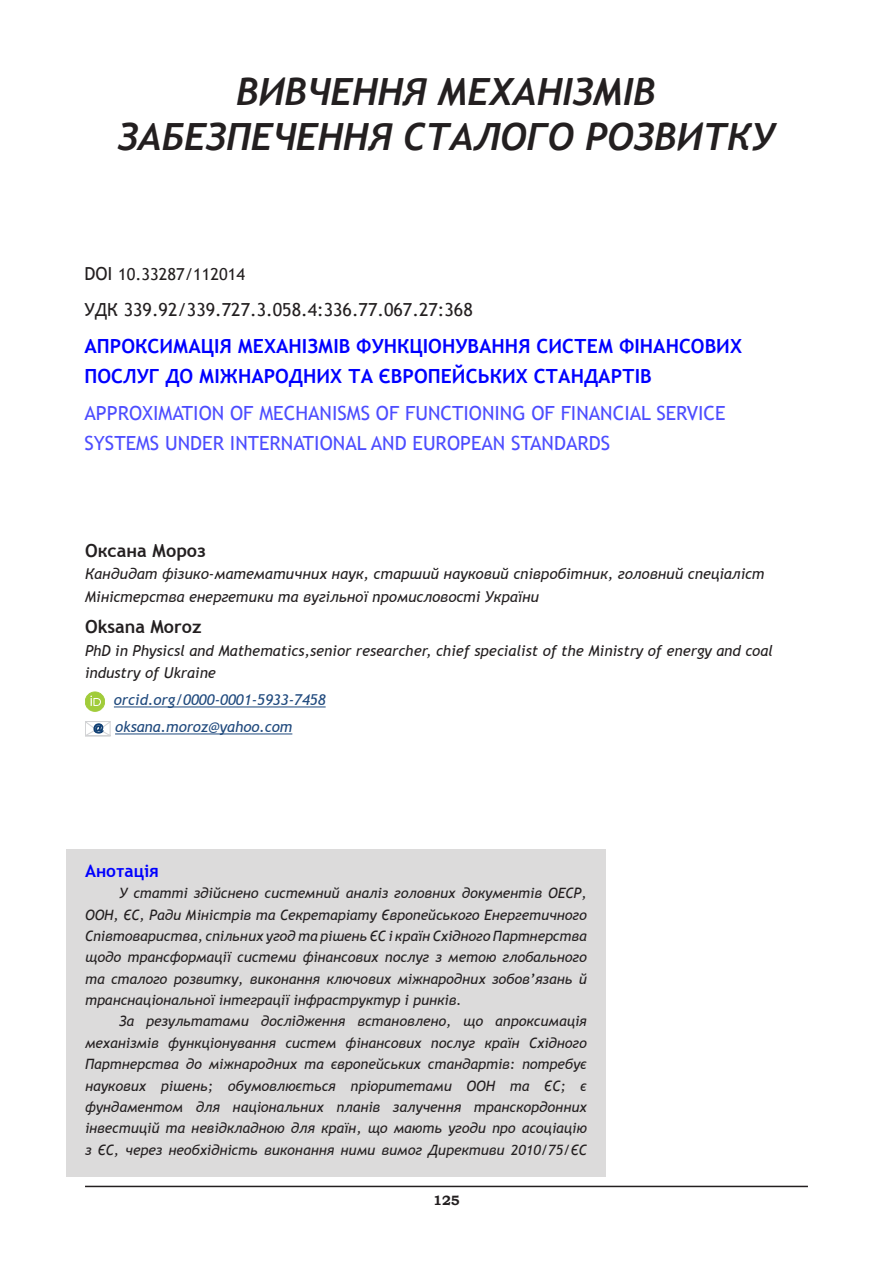
<style>
.page{position:relative;width:893px;height:1263px;background:#fff}
.page>*{position:absolute;margin:0;border:0;box-sizing:border-box;transform-origin:0 0}
.Название_раздела{font:italic 700 37.5px/45px "Trebuchet";color:#231f20;text-align:center}
.назв__статьи_англ{font:19.5px/29.2px "Trebuchet MS";color:#4d4dff}
.УДК{font:700 19.5px/29.2px "Trebuchet MS";color:#00f}
.УДК-2{font:18px "Trebuchet MS";color:#231f20}
.ФИО_укр{font:700 18px "Trebuchet MS";color:#231f20}
.ФИО_англ{font:700 18px "Trebuchet MS";color:#231f20}
.Анотация{font:700 17.25px "Trebuchet MS";color:#00f}
.УДК-3{font:16.5px "Trebuchet MS";color:#231f20}
.Регалии{font:italic 15px/22.5px "Trebuchet MS";color:#231f20}
.Регалии-2{font:italic 15px "Trebuchet MS";color:#1f497d}
.Аннотация_текст{font:italic 14.25px/21.3px "Trebuchet MS";color:#231f20;text-align:justify}
.t1{font:700 13.5px "Bookman Old Style";color:#231f20}
.s1{font-size:18px}
</style>
<div class="page">
<hr style="left:85px;top:1186px;width:723px;height:1px;background:#231f20">
<hr style="left:114px;top:706px;width:212px;height:1px;background:#1f497d">
<hr style="left:115px;top:733px;width:177px;height:1px;background:#1f497d">
<div style="left:85px;top:692px;width:20px;height:19px;background:#a1cc3a;border-radius:50%"></div>
<div style="left:85px;top:692px;width:20px;height:19px;border:1px solid #a1cc3a;border-radius:50%"></div>
<svg style="left:90px;top:695px;width:12px;height:11px"></svg>
<svg style="left:85px;top:721px;width:26px;height:15px"></svg>
<div style="left:66px;top:849px;width:540px;height:328px;background:#dcdbdb"></div>
<p class="Название_раздела" style="left:117px;top:69px;width:658px">ВИВЧЕННЯ МЕХАНІЗМІВ<br>ЗАБЕЗПЕЧЕННЯ СТАЛОГО РОЗВИТКУ</p>
<p class="УДК-3" style="left:84px;top:264px;width:162px"><span class="s1">DOI</span> 10.33287/112014</p>
<p class="УДК-2" style="left:84px;top:298px;width:390px">УДК 339.92/339.727.3.058.4:336.77.067.27:368</p>
<p class="УДК" style="left:84px;top:332px;width:659px">АПРОКСИМАЦІЯ МЕХАНІЗМІВ ФУНКЦІОНУВАННЯ СИСТЕМ ФІНАНСОВИХ<br>ПОСЛУГ ДО МІЖНАРОДНИХ ТА ЄВРОПЕЙСЬКИХ СТАНДАРТІВ</p>
<p class="назв__статьи_англ" style="left:84px;top:399px;width:643px">APPROXIMATION OF MECHANISMS OF FUNCTIONING OF FINANCIAL SERVICE<br>SYSTEMS UNDER INTERNATIONAL AND EUROPEAN STANDARDS</p>
<p class="ФИО_укр" style="left:85px;top:539px;width:122px">Оксана Мороз</p>
<p class="Регалии" style="left:85px;top:562px;width:681px">Кандидат фізико-математичних наук, старший науковий співробітник, головний спеціаліст<br>Міністерства енергетики та вугільної промисловості України</p>
<p class="ФИО_англ" style="left:85px;top:615px;width:118px">Oksana Moroz</p>
<p class="Регалии" style="left:85px;top:639px;width:689px">PhD in Physicsl and Mathematics,senior researcher, chief specialist of the Ministry of energy and coal industry of Ukraine</p>
<p class="Регалии-2" style="left:114px;top:690px;width:213px">orcid.org/0000-0001-5933-7458</p>
<p class="Регалии-2" style="left:115px;top:717px;width:179px">oksana.moroz@yahoo.com</p>
<p class="Анотация" style="left:85px;top:860px;width:75px">Анотація</p>
<p class="Аннотация_текст" style="left:85px;top:882px;width:503px;text-indent:34px">У статті здійснено системний аналіз головних документів ОЕСР, ООН, ЄС, Ради Міністрів та Секретаріату Європейського Енергетичного Співтовариства, спільних угод та рішень ЄС і країн Східного Партнерства щодо трансформації системи фінансових послуг з метою глобального та сталого розвитку, виконання ключових міжнародних зобов’язань й транснаціональної інтеграції інфраструктур і ринків.</p>
<p class="Аннотация_текст" style="left:85px;top:1011px;width:503px;text-indent:34px">За результатами дослідження встановлено, що апроксимація механізмів функціонування систем фінансових послуг країн Східного Партнерства до міжнародних та європейських стандартів: потребує наукових рішень; обумовлюється пріоритетами ООН та ЄС; є фундаментом для національних планів залучення транскордонних інвестицій та невідкладною для країн, що мають угоди про асоціацію з ЄС, через необхідність виконання ними вимог Директиви 2010/75/ЄС</p>
<p class="t1" style="left:433px;top:1190px;width:28px">125</p>
</div>
